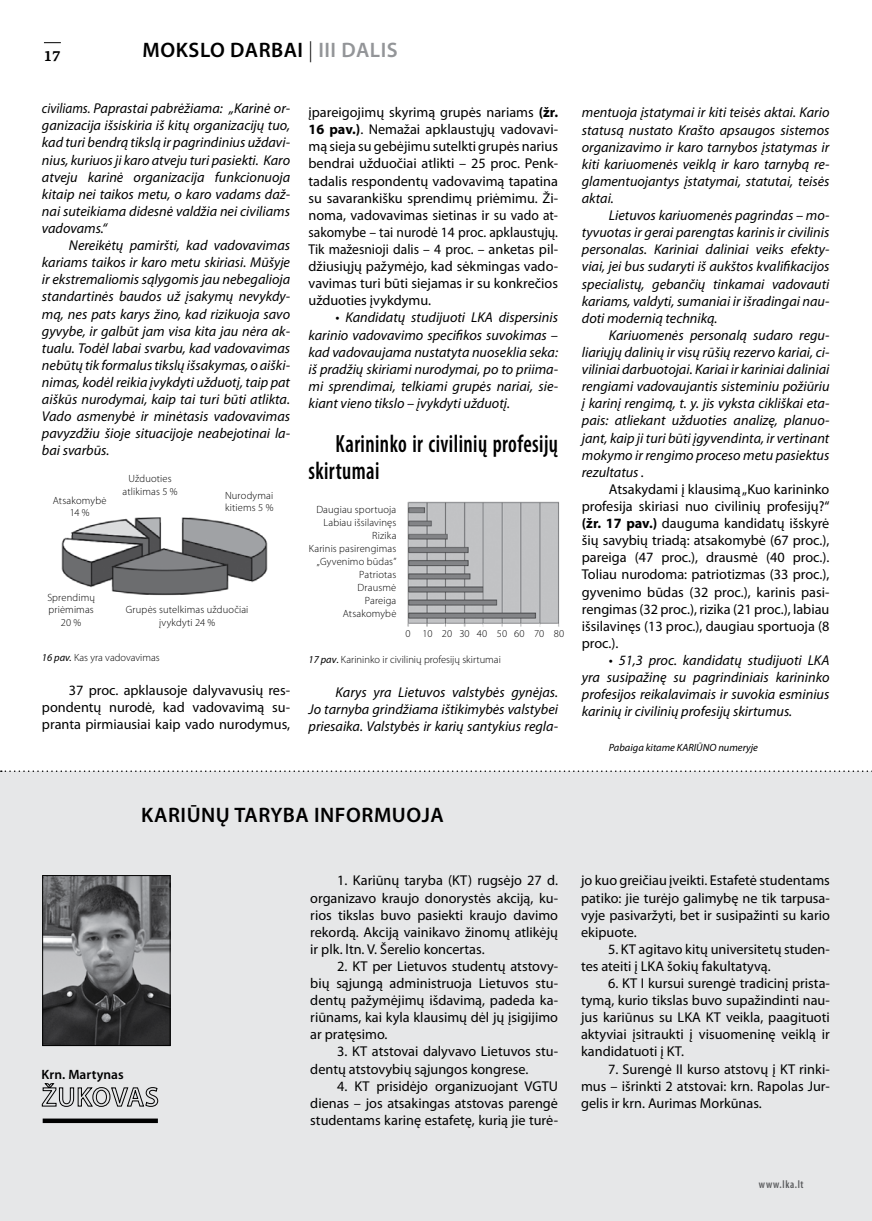
<style>
.page{position:relative;width:872px;height:1221px;background:#fff}
.page>*{position:absolute;margin:0;border:0;box-sizing:border-box;transform-origin:0 0}
.t1{font:600 condensed 24.9px/27px "Myriad Pro";letter-spacing:.02em;color:#000;scale:.86 1}
.t2{font:600 21px "Myriad Pro";letter-spacing:.025em;color:#000}
.t3{font:14.25px/17.1px "Myriad Pro";color:#000;text-align:justify}
.t4{font:italic 14.25px/17.1px "Myriad Pro";color:#000;text-align:justify}
.t5{font:italic 14.25px/17.1px "Myriad Pro";color:#000;text-align:justify;scale:.92 1}
.t6{font:700 14.25px "PF Agora Serif Pro";color:#000}
.t7{font:600 13.5px "Myriad Pro";letter-spacing:.005em;color:#000}
.t8{font:600 condensed 11.1px "Myriad Pro";letter-spacing:.07em;color:#58595b;scale:.94 1}
.t9{font:300 10.5px/13px "Myriad Pro";letter-spacing:.01em;color:#000;text-align:center}
.t10{font:italic 10.5px "Myriad Pro";color:#000}
.s1{font-weight:300}
.s2{color:#939598}
.s3{font-weight:400;font-style:italic}
.s4{font-weight:700}
.s5{font-weight:400}
</style>
<div class="page">
<svg style="left:44px;top:42px;width:17px;height:1px"></svg>
<img style="left:61px;top:517px;width:207px;height:79px">
<img style="left:407px;top:501px;width:153px;height:126px">
<div style="left:0;top:771px;width:872px;height:449px;background:#e6e7e8"></div>
<svg style="left:1px;top:770px;width:871px;height:2px"></svg>
<svg style="left:42px;top:1083px;width:116px;height:23px"></svg>
<svg style="left:43px;top:1118px;width:115px;height:4px"></svg>
<img style="left:44px;top:877px;width:124px;height:166px">
<div style="left:42px;top:875px;width:128px;height:170px;border:1px solid #000"></div>
<p class="t6" style="left:44px;top:47px;width:18px">17</p>
<h2 class="t2" style="left:143px;top:37px;width:257px">MOKSLO DARBAI <span class="s1">|</span> <span class="s2">III DALIS</span></h2>
<p class="t5" style="left:42px;top:100px;width:271px">civiliams. Paprastai pabrėžiama: „Karinė or&shy;ganizacija išsiskiria iš kitų organizacijų tuo, kad turi bendrą tikslą ir pagrindinius uždavi&shy;nius, kuriuos ji karo atveju turi pasiekti. Karo atveju karinė organizacija funkcionuoja kitaip nei taikos metu, o karo vadams daž&shy;nai suteikiama didesnė valdžia nei civiliams vadovams.“</p>
<p class="t4" style="left:42px;top:236px;width:250px;text-indent:27px">Nereikėtų pamiršti, kad vadovavimas kariams taikos ir karo metu skiriasi. Mūšyje ir ekstremaliomis sąlygomis jau nebegalioja standartinės baudos už įsakymų nevykdy&shy;mą, nes pats karys žino, kad rizikuoja savo gyvybe, ir galbūt jam visa kita jau nėra ak&shy;tualu. Todėl labai svarbu, kad vadovavimas nebūtų tik formalus tikslų išsakymas, o aiški&shy;nimas, kodėl reikia įvykdyti užduotį, taip pat aiškūs nurodymai, kaip tai turi būti atlikta.<br>Vado asmenybė ir minėtasis vadovavimas pavyzdžiu šioje situacijoje neabejotinai la&shy;bai svarbūs.</p>
<p class="t9" style="left:53px;top:494px;width:55px;line-height:12.6px">Atsakomybė<br>14 %</p>
<p class="t9" style="left:123px;top:472px;width:57px;line-height:12.6px">Užduoties atlikimas 5 %</p>
<p class="t9" style="left:225px;top:488px;width:50px;line-height:12.6px;text-align:left">Nurodymai kitiems 5 %</p>
<p class="t9" style="left:47px;top:590px;width:49px;line-height:12.6px">Sprendimų priėmimas<br>20 %</p>
<p class="t9" style="left:126px;top:603px;width:124px;line-height:12.6px">Grupės sutelkimas užduočiai įvykdyti 24 %</p>
<p class="t9" style="left:42px;top:650px;width:119px"><span class="s3">16 pav.</span> Kas yra vadovavimas</p>
<p class="t3" style="left:42px;top:681px;width:250px;text-indent:27px">37 proc. apklausoje dalyvavusių res&shy;pondentų nurodė, kad vadovavimą su&shy;pranta pirmiausiai kaip vado nurodymus,</p>
<p class="t3" style="left:308px;top:103px;width:251px">įpareigojimų skyrimą grupės nariams <span class="s4">(žr.<br>16 pav.)</span>. Nemažai apklaustųjų vadovavi&shy;mą sieja su gebėjimu sutelkti grupės narius bendrai užduočiai atlikti – 25 proc. Penk&shy;tadalis respondentų vadovavimą tapatina su savarankišku sprendimų priėmimu. Ži&shy;noma, vadovavimas sietinas ir su vado at&shy;sakomybe – tai nurodė 14 proc. apklaustųjų.<br>Tik mažesnioji dalis – 4 proc. – anketas pil&shy;džiusiųjų pažymėjo, kad sėkmingas vado&shy;vavimas turi būti siejamas ir su konkrečios užduoties įvykdymu.</p>
<p class="t4" style="left:308px;top:309px;width:251px;text-indent:27px">• Kandidatų studijuoti LKA dispersinis karinio vadovavimo specifikos suvokimas – kad vadovaujama nustatyta nuoseklia seka: iš pradžių skiriami nurodymai, po to priima&shy;mi sprendimai, telkiami grupės nariai, sie&shy;kiant vieno tikslo – įvykdyti užduotį.</p>
<h1 class="t1" style="left:308px;top:430px;width:292px;text-indent:27px">Karininko ir civilinių profesijų skirtumai</h1>
<p class="t9" style="left:309px;top:502px;width:89px;text-align:right">Daugiau sportuoja<br>Labiau išsilavinęs<br>Rizika<br>Karinis pasirengimas „Gyvenimo būdas”<br>Patriotas<br>Drausmė<br>Pareiga<br>Atsakomybė</p>
<p class="t9" style="left:406px;top:626px;width:160px">0 10 20 30 40 50 60 70 80</p>
<p class="t9" style="left:308px;top:652px;width:194px"><span class="s3">17 pav</span><span class="s5">.</span> Karininko ir civilinių profesijų skirtumai</p>
<p class="t4" style="left:308px;top:683px;width:251px;text-indent:27px">Karys yra Lietuvos valstybės gynėjas.<br>Jo tarnyba grindžiama ištikimybės valstybei priesaika. Valstybės ir karių santykius regla-</p>
<p class="t4" style="left:582px;top:104px;width:249px">mentuoja įstatymai ir kiti teisės aktai. Kario statusą nustato Krašto apsaugos sistemos organizavimo ir karo tarnybos įstatymas ir kiti kariuomenės veiklą ir karo tarnybą re&shy;glamentuojantys įstatymai, statutai, teisės aktai.</p>
<p class="t4" style="left:582px;top:206px;width:249px;text-indent:27px">Lietuvos kariuomenės pagrindas – mo&shy;tyvuotas ir gerai parengtas karinis ir civilinis personalas. Kariniai daliniai veiks efekty&shy;viai, jei bus sudaryti iš aukštos kvalifikacijos specialistų, gebančių tinkamai vadovauti kariams, valdyti, sumaniai ir išradingai nau&shy;doti modernią techniką.</p>
<p class="t4" style="left:582px;top:326px;width:249px;text-indent:27px">Kariuomenės personalą sudaro regu&shy;liariųjų dalinių ir visų rūšių rezervo kariai, ci&shy;viliniai darbuotojai. Kariai ir kariniai daliniai rengiami vadovaujantis sisteminiu požiūriu į karinį rengimą, t. y. jis vyksta cikliškai eta&shy;pais: atliekant užduoties analizę, planuo&shy;jant, kaip ji turi būti įgyvendinta, ir vertinant mokymo ir rengimo proceso metu pasiektus rezultatus .</p>
<p class="t3" style="left:582px;top:480px;width:249px;text-indent:27px">Atsakydami į klausimą „Kuo karininko profesija skiriasi nuo civilinių profesijų?“ <span class="s4">(žr. 17 pav.)</span> dauguma kandidatų išskyrė šių savybių triadą: atsakomybė (67 proc.), pareiga (47 proc.), drausmė (40 proc.).<br>Toliau nurodoma: patriotizmas (33 proc.), gyvenimo būdas (32 proc.), karinis pasi&shy;rengimas (32 proc.), rizika (21 proc.), labiau išsilavinęs (13 proc.), daugiau sportuoja (8 proc.).</p>
<p class="t4" style="left:582px;top:651px;width:249px;text-indent:27px">• 51,3 proc. kandidatų studijuoti LKA yra susipažinę su pagrindiniais karininko profesijos reikalavimais ir suvokia esminius karinių ir civilinių profesijų skirtumus.</p>
<p class="t10" style="left:609px;top:740px;width:151px">Pabaiga kitame KARIŪNO numeryje</p>
<h2 class="t2" style="left:141px;top:802px;width:304px">KARIŪNŲ TARYBA INFORMUOJA</h2>
<p class="t7" style="left:42px;top:1065px;width:84px">Krn. Martynas</p>
<p class="t3" style="left:310px;top:871px;width:249px;text-indent:27px">1. Kariūnų taryba (KT) rugsėjo 27 d. organizavo kraujo donorystės akciją, ku&shy;rios tikslas buvo pasiekti kraujo davimo rekordą. Akciją vainikavo žinomų atlikėjų ir plk. ltn. V. Šerelio koncertas.</p>
<p class="t3" style="left:310px;top:957px;width:249px;text-indent:27px">2. KT per Lietuvos studentų atstovy&shy;bių sąjungą administruoja Lietuvos stu&shy;dentų pažymėjimų išdavimą, padeda ka&shy;riūnams, kai kyla klausimų dėl jų įsigijimo ar pratęsimo.</p>
<p class="t3" style="left:310px;top:1042px;width:249px;text-indent:27px">3. KT atstovai dalyvavo Lietuvos stu&shy;dentų atstovybių sąjungos kongrese.</p>
<p class="t3" style="left:310px;top:1077px;width:249px;text-indent:27px">4. KT prisidėjo organizuojant VGTU dienas – jos atsakingas atstovas parengė studentams karinę estafetę, kurią jie turė-</p>
<p class="t3" style="left:581px;top:871px;width:250px">jo kuo greičiau įveikti. Estafetė studentams patiko: jie turėjo galimybę ne tik tarpusa&shy;vyje pasivaržyti, bet ir susipažinti su kario ekipuote.</p>
<p class="t3" style="left:581px;top:940px;width:250px;text-indent:27px">5. KT agitavo kitų universitetų studen&shy;tes ateiti į LKA šokių fakultatyvą.</p>
<p class="t3" style="left:581px;top:974px;width:250px;text-indent:27px">6. KT I kursui surengė tradicinį prista&shy;tymą, kurio tikslas buvo supažindinti nau&shy;jus kariūnus su LKA KT veikla, paagituoti aktyviai įsitraukti į visuomeninę veiklą ir kandidatuoti į KT.</p>
<p class="t3" style="left:581px;top:1059px;width:250px;text-indent:27px">7. Surengė II kurso atstovų į KT rinki&shy;mus – išrinkti 2 atstovai: krn. Rapolas Jur&shy;gelis ir krn. Aurimas Morkūnas.</p>
<p class="t8" style="left:759px;top:1177px;width:49px">www.lka.lt</p>
<p class="t8" style="left:752px;top:1179px;width:49px">www.lka.lt</p>
</div>
